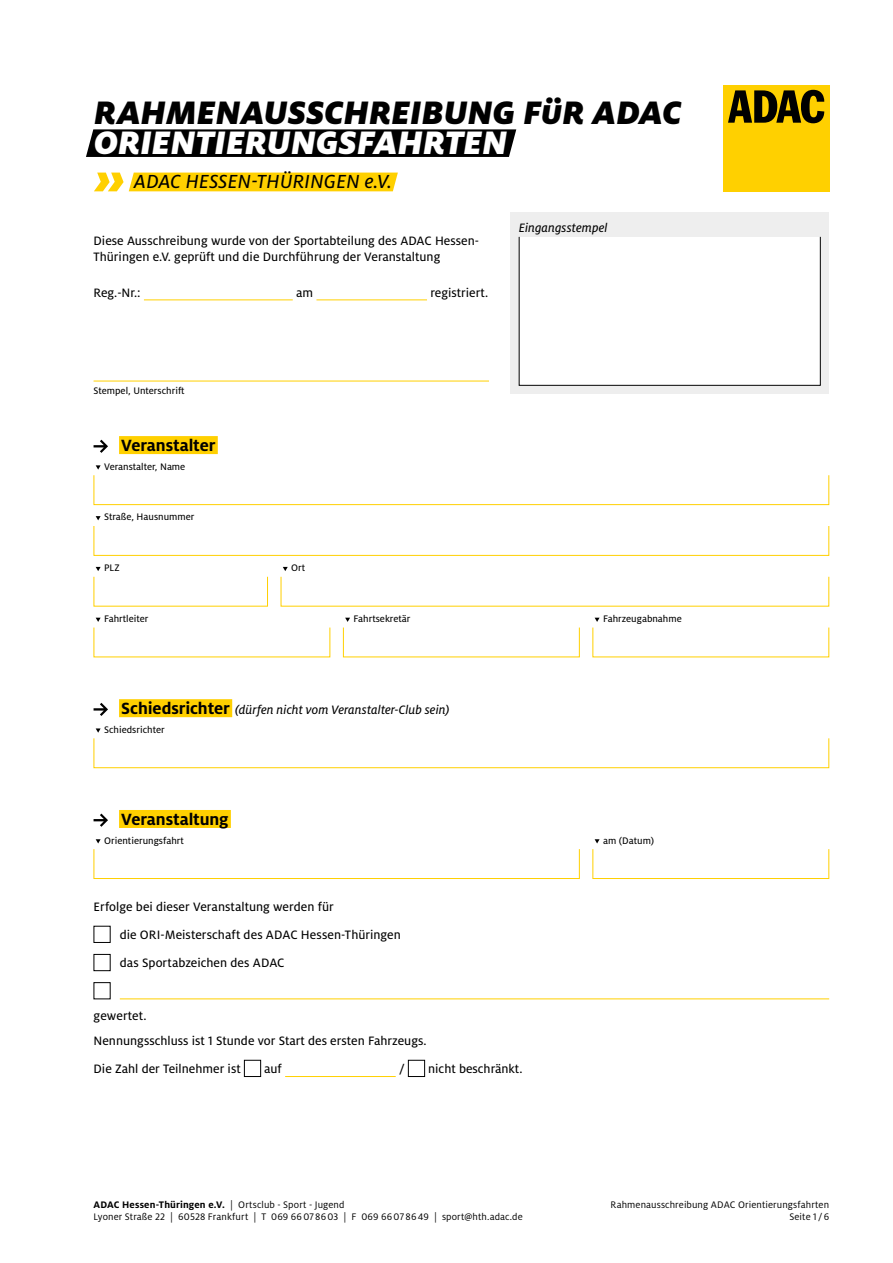
<style>
.page{position:relative;width:893px;height:1263px;background:#fff}
.page>*{position:absolute;margin:0;border:0;box-sizing:border-box;transform-origin:0 0}
.t1{font:italic 900 36px "Milo ADAC";color:#000}
.t2{font:italic 900 36px "Milo ADAC";color:#fff}
.t3{font:italic 21px "Milo ADAC Text";letter-spacing:.01em;color:#000}
.t4{font:700 18px "Milo ADAC";letter-spacing:-.005em;color:#000}
.t5{font:13.5px/28.2px "Milo ADAC Text";color:#000}
.t6{font:italic 13.5px "Milo ADAC Text";color:#000}
.t7{font:10.5px/12.6px "Milo ADAC";letter-spacing:.01em;color:#000}
.t8{font:10.5px "Milo ADAC Text";color:#000}
.s1{font-family:"Milo ADAC";font-weight:700;font-style:normal;font-size:18px}
.s2{font-weight:700}
</style>
<div class="page">
<div style="left:723px;top:85px;width:106px;height:106px;background:#ffd000"></div>
<svg style="left:728px;top:90px;width:96px;height:33px"></svg>
<svg style="left:86px;top:129px;width:430px;height:28px;background:#080808"></svg>
<svg style="left:94px;top:173px;width:304px;height:18px;background:#ffd312"></svg>
<hr style="left:144px;top:299px;width:149px;height:1px;background:#ffd000">
<hr style="left:316px;top:299px;width:111px;height:1px;background:#ffd000">
<div style="left:510px;top:213px;width:319px;height:181px;background:#eee"></div>
<div style="left:519px;top:237px;width:301px;height:148px;background:#fff"></div>
<div style="left:519px;top:236px;width:302px;height:150px;border:1px solid #000"></div>
<hr style="left:94px;top:381px;width:395px;height:1px;background:#ffd000">
<div style="left:94px;top:475px;width:735px;height:30px;border:1px solid #ffd000"></div>
<svg style="left:96px;top:465px;width:5px;height:5px"></svg>
<div style="left:94px;top:526px;width:735px;height:30px;border:1px solid #ffd000"></div>
<svg style="left:96px;top:516px;width:5px;height:4px"></svg>
<svg style="left:96px;top:567px;width:5px;height:4px"></svg>
<svg style="left:283px;top:567px;width:5px;height:4px"></svg>
<svg style="left:96px;top:618px;width:5px;height:4px"></svg>
<svg style="left:345px;top:618px;width:5px;height:4px"></svg>
<svg style="left:595px;top:618px;width:5px;height:4px"></svg>
<div style="left:119px;top:436px;width:99px;height:18px;background:#ffd000"></div>
<svg style="left:94px;top:440px;width:14px;height:13px"></svg>
<div style="left:94px;top:738px;width:735px;height:30px;border:1px solid #ffd000"></div>
<svg style="left:96px;top:728px;width:5px;height:5px"></svg>
<div style="left:119px;top:699px;width:113px;height:18px;background:#ffd000"></div>
<svg style="left:94px;top:703px;width:14px;height:13px"></svg>
<div style="left:94px;top:849px;width:486px;height:30px;border:1px solid #ffd000"></div>
<svg style="left:96px;top:839px;width:5px;height:4px"></svg>
<div style="left:592px;top:849px;width:237px;height:30px;border:1px solid #ffd000"></div>
<svg style="left:595px;top:839px;width:5px;height:4px"></svg>
<div style="left:119px;top:810px;width:112px;height:18px;background:#ffd000"></div>
<svg style="left:94px;top:813px;width:14px;height:14px"></svg>
<div style="left:94px;top:954px;width:17px;height:17px;border:1px solid #000"></div>
<hr style="left:120px;top:998px;width:709px;height:1px;background:#ffd000">
<div style="left:244px;top:1060px;width:17px;height:17px;border:1px solid #000"></div>
<hr style="left:285px;top:1076px;width:111px;height:1px;background:#ffd000">
<div style="left:408px;top:1060px;width:17px;height:17px;border:1px solid #000"></div>
<h1 class="t1" style="left:94px;top:92px;width:589px">RAHMENAUSSCHREIBUNG FüR ADAC</h1>
<h1 class="t2" style="left:94px;top:122px;width:415px">ORIENTIERUNGSFAHRTEN</h1>
<h2 class="t3" style="left:134px;top:170px;width:259px">ADAC HESSEN-THÜRINGEN e.V.</h2>
<p class="t5" style="left:94px;top:232px;width:387px;line-height:16.2px">Diese Ausschreibung wurde von der Sportabteilung des ADAC Hessen-<br>Thüringen e.V. geprüft und die Durchführung der Veranstaltung</p>
<p class="t5" style="left:94px;top:278px;width:49px">Reg.-Nr.:</p>
<p class="t5" style="left:296px;top:278px;width:19px">am</p>
<p class="t5" style="left:430px;top:278px;width:59px">registriert.</p>
<p class="t6" style="left:519px;top:220px;width:90px">Eingangsstempel</p>
<p class="t8" style="left:94px;top:385px;width:93px">Stempel, Unterschrift</p>
<h3 class="t4" style="left:121px;top:435px;width:96px">Veranstalter</h3>
<p class="t8" style="left:104px;top:460px;width:83px">Veranstalter, Name</p>
<p class="t8" style="left:104px;top:511px;width:92px">Straße, Hausnummer</p>
<p class="t8" style="left:104px;top:562px;width:17px">PLZ</p>
<p class="t8" style="left:291px;top:562px;width:15px">Ort</p>
<p class="t8" style="left:104px;top:613px;width:46px">Fahrtleiter</p>
<p class="t8" style="left:354px;top:613px;width:58px">Fahrtsekretär</p>
<p class="t8" style="left:603px;top:613px;width:80px">Fahrzeugabnahme</p>
<p class="t6" style="left:121px;top:702px;width:330px"><span class="s1">Schiedsrichter</span> (dürfen nicht vom Veranstalter-Club sein)</p>
<p class="t8" style="left:104px;top:724px;width:62px">Schiedsrichter</p>
<h3 class="t4" style="left:121px;top:809px;width:109px">Veranstaltung</h3>
<p class="t8" style="left:104px;top:834px;width:81px">Orientierungsfahrt</p>
<p class="t8" style="left:603px;top:834px;width:52px">am (Datum)</p>
<p class="t5" style="left:120px;top:893px;width:282px;text-indent:-26px">Erfolge bei dieser Veranstaltung werden für<br>die ORI-Meisterschaft des ADAC Hessen-Thüringen das Sportabzeichen des ADAC</p>
<p class="t5" style="left:94px;top:1004px;width:335px;line-height:24.8px">gewertet.<br>Nennungsschluss ist 1 Stunde vor Start des ersten Fahrzeugs.</p>
<p class="t5" style="left:94px;top:1055px;width:149px">Die Zahl der Teilnehmer ist</p>
<p class="t5" style="left:264px;top:1055px;width:19px">auf</p>
<p class="t5" style="left:399px;top:1055px;width:7px">/</p>
<p class="t5" style="left:428px;top:1055px;width:96px">nicht beschränkt.</p>
<p class="t7" style="left:94px;top:1198px;width:431px"><span class="s2">ADAC Hessen-Thüringen e.V.</span> | Ortsclub - Sport - Jugend<br>Lyoner Straße 22 | 60528 Frankfurt | T 069 66078603 | F 069 66078649 | sport@hth.adac.de</p>
<p class="t7" style="left:610px;top:1198px;width:220px;text-align:right">Rahmenausschreibung ADAC Orientierungsfahrten<br>Seite 1/6</p>
</div>
